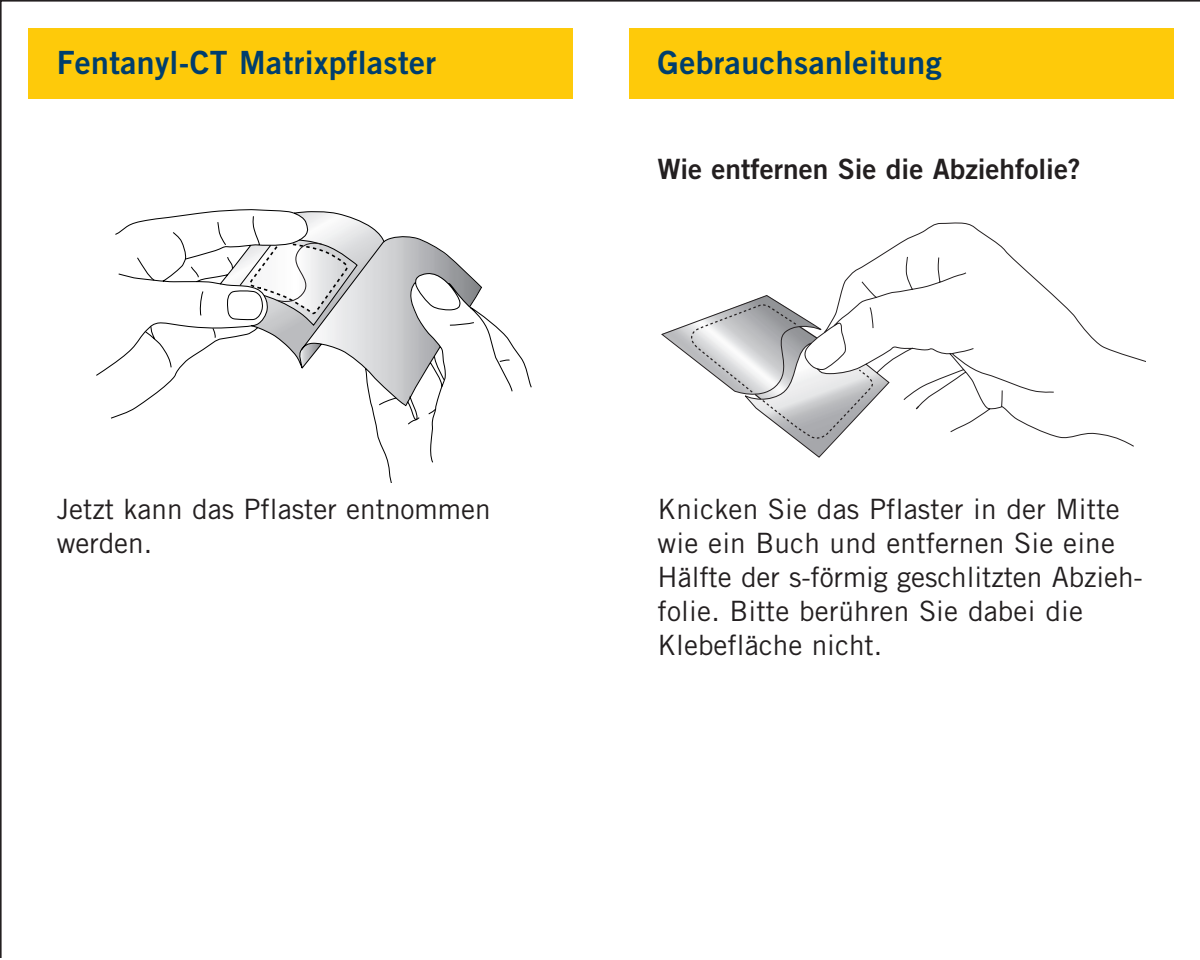
<style>
.page{position:relative;width:1200px;height:960px;background:#fff}
.page>*{position:absolute;margin:0;border:0;box-sizing:border-box;transform-origin:0 0}
.t1{font:32px "Trade Gothic LT Bold Two";letter-spacing:.01em;color:#003e6d}
.t2{font:28px/34px "Trade Gothic LT";color:#231f20}
.t3{font:28px "Trade Gothic LT Bold Two";color:#231f20}
</style>
<div class="page">
<div style="left:28px;top:28px;width:545px;height:71px;background:#feca0a"></div>
<svg style="left:96px;top:209px;width:436px;height:274px"></svg>
<svg style="left:136px;top:221px;width:375px;height:205px"></svg>
<svg style="left:249px;top:238px;width:134px;height:108px"></svg>
<div style="left:629px;top:28px;width:545px;height:71px;background:#feca0a"></div>
<svg style="left:796px;top:222px;width:349px;height:236px"></svg>
<svg style="left:661px;top:283px;width:216px;height:157px"></svg>
<p class="t1" style="left:57px;top:51px;width:381px">Fentanyl-CT Matrixpflaster</p>
<p class="t1" style="left:658px;top:51px;width:286px">Gebrauchsanleitung</p>
<p class="t3" style="left:658px;top:159px;width:424px">Wie entfernen Sie die Abziehfolie?</p>
<p class="t2" style="left:57px;top:495px;width:436px">Jetzt kann das Pflaster entnommen werden.</p>
<p class="t2" style="left:658px;top:495px;width:487px">Knicken Sie das Pflaster in der Mitte wie ein Buch und entfernen Sie eine Hälfte der s-förmig geschlitzten Abzieh&shy;folie. Bitte berühren Sie dabei die Klebefläche nicht.</p>
</div>
